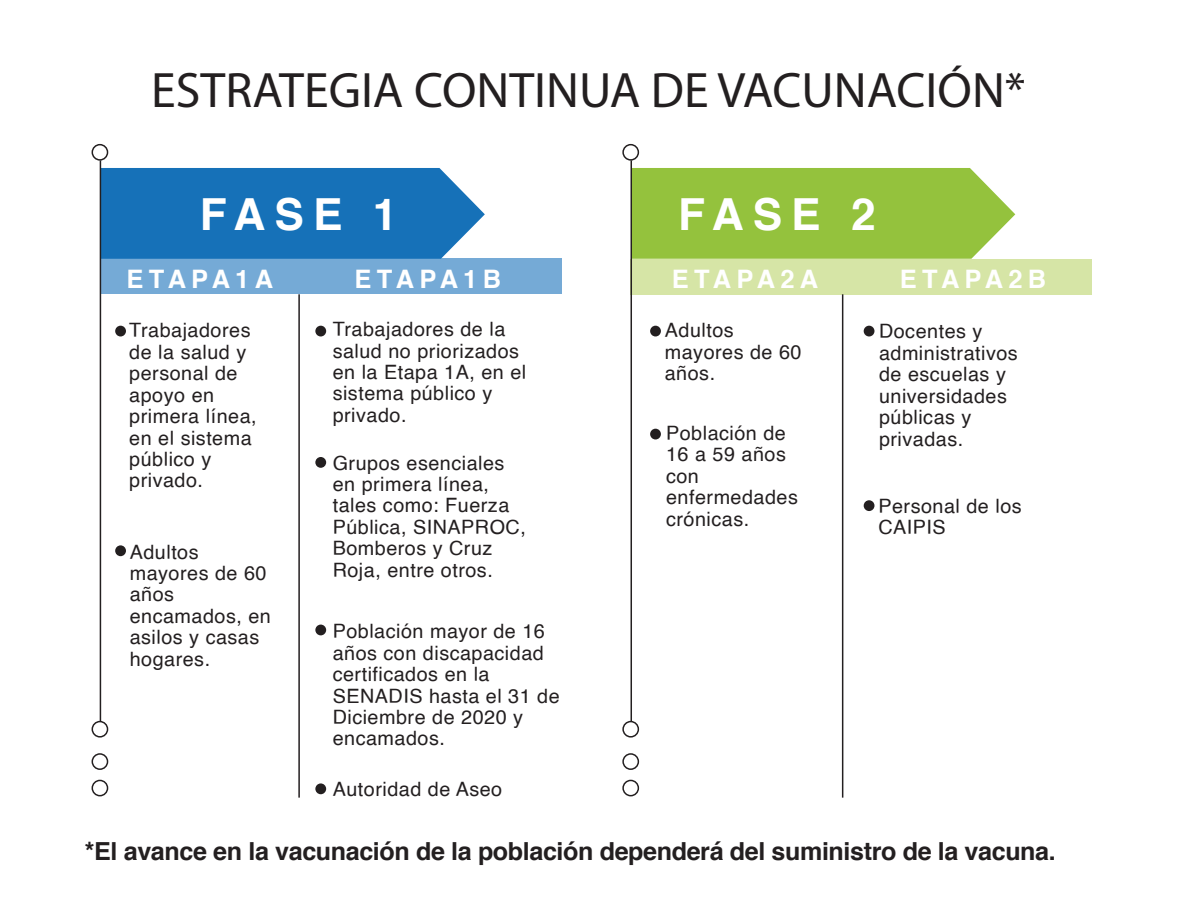
<style>
.page{position:relative;width:1188px;height:918px;background:#fff}
.page>*{position:absolute;margin:0;border:0;box-sizing:border-box;transform-origin:0 0}
.t1{font:49.95px "Myriad Pro";color:#231f20}
.t2{font:700 44.25px "Helvetica";letter-spacing:.205em;color:#fff}
.t3{font:700 25.5px "Helvetica";letter-spacing:.205em;color:#fff}
.t4{font:700 24.9px "Helvetica";letter-spacing:-.015em;color:#231f20}
.t5{font:19.8px/21.5px "Helvetica";letter-spacing:.025em;color:#231f20}
</style>
<div class="page">
<div style="left:631px;top:259px;width:461px;height:36px;background:#d6e5a6"></div>
<div style="left:632px;top:168px;width:383px;height:91px;background:#94c23d"></div>
<div style="left:100px;top:258px;width:462px;height:36px;background:#75aad6"></div>
<svg style="left:101px;top:168px;width:384px;height:91px;background:#2177ba"></svg>
<hr style="left:100px;top:160px;width:1px;height:561px;background:#231f20">
<div style="left:92px;top:144px;width:16px;height:17px;border:2px solid #231f20;border-radius:50%"></div>
<div style="left:92px;top:721px;width:16px;height:17px;border:2px solid #231f20;border-radius:50%"></div>
<div style="left:92px;top:753px;width:16px;height:17px;border:2px solid #231f20;border-radius:50%"></div>
<div style="left:92px;top:780px;width:16px;height:16px;border:2px solid #231f20;border-radius:50%"></div>
<hr style="left:631px;top:160px;width:1px;height:561px;background:#231f20">
<div style="left:622px;top:144px;width:17px;height:17px;border:2px solid #231f20;border-radius:50%"></div>
<div style="left:622px;top:721px;width:17px;height:17px;border:2px solid #231f20;border-radius:50%"></div>
<div style="left:622px;top:753px;width:17px;height:17px;border:2px solid #231f20;border-radius:50%"></div>
<div style="left:622px;top:780px;width:17px;height:16px;border:2px solid #231f20;border-radius:50%"></div>
<hr style="left:298px;top:294px;width:2px;height:504px;background:#231f20">
<hr style="left:842px;top:294px;width:1px;height:504px;background:#231f20">
<div style="left:115px;top:326px;width:11px;height:10px;background:#231f20;border-radius:50%"></div>
<div style="left:315px;top:326px;width:11px;height:10px;background:#231f20;border-radius:50%"></div>
<div style="left:650px;top:326px;width:11px;height:10px;background:#231f20;border-radius:50%"></div>
<div style="left:650px;top:429px;width:11px;height:10px;background:#231f20;border-radius:50%"></div>
<div style="left:864px;top:326px;width:10px;height:10px;background:#231f20;border-radius:50%"></div>
<div style="left:864px;top:500px;width:10px;height:11px;background:#231f20;border-radius:50%"></div>
<div style="left:315px;top:457px;width:11px;height:11px;background:#231f20;border-radius:50%"></div>
<div style="left:315px;top:625px;width:11px;height:10px;background:#231f20;border-radius:50%"></div>
<div style="left:315px;top:783px;width:11px;height:11px;background:#231f20;border-radius:50%"></div>
<div style="left:115px;top:545px;width:11px;height:11px;background:#231f20;border-radius:50%"></div>
<h1 class="t1" style="left:151px;top:60px;width:876px">ESTRATEGIA CONTINUA DE VACUNACIÓN*</h1>
<h2 class="t2" style="left:200px;top:179px;width:199px">FASE 1</h2>
<p class="t3" style="left:127px;top:258px;width:148px">ETAPA1A</p>
<p class="t3" style="left:355px;top:258px;width:148px">ETAPA1B</p>
<p class="t5" style="left:129px;top:320px;width:129px">Trabajadores de la salud y personal de apoyo en primera línea, en el sistema público y privado.</p>
<p class="t5" style="left:130px;top:542px;width:143px">Adultos mayores de 60 años encamados, en asilos y casas hogares.</p>
<p class="t5" style="left:333px;top:319px;width:195px">Trabajadores de la salud no priorizados en la Etapa 1A, en el sistema público y privado.</p>
<p class="t5" style="left:333px;top:453px;width:195px">Grupos esenciales en primera línea, tales como: Fuerza<br>Pública, SINAPROC,<br>Bomberos y Cruz<br>Roja, entre otros.</p>
<p class="t5" style="left:333px;top:621px;width:229px">Población mayor de 16 años con discapacidad certificados en la<br>SENADIS hasta el 31 de<br>Diciembre de 2020 y encamados.</p>
<p class="t5" style="left:333px;top:779px;width:171px">Autoridad de Aseo</p>
<h2 class="t2" style="left:678px;top:179px;width:199px">FASE 2</h2>
<p class="t3" style="left:672px;top:258px;width:148px">ETAPA2A</p>
<p class="t3" style="left:900px;top:258px;width:148px">ETAPA2B</p>
<p class="t5" style="left:665px;top:320px;width:138px">Adultos mayores de 60 años.</p>
<p class="t5" style="left:666px;top:423px;width:133px">Población de<br>16 a 59 años con enfermedades crónicas.</p>
<p class="t5" style="left:879px;top:321px;width:140px">Docentes y administrativos de escuelas y universidades públicas y privadas.</p>
<p class="t5" style="left:878px;top:495px;width:145px">Personal de los<br>CAIPIS</p>
<p class="t4" style="left:85px;top:831px;width:972px">*El avance en la vacunación de la población dependerá del suministro de la vacuna.</p>
</div>
